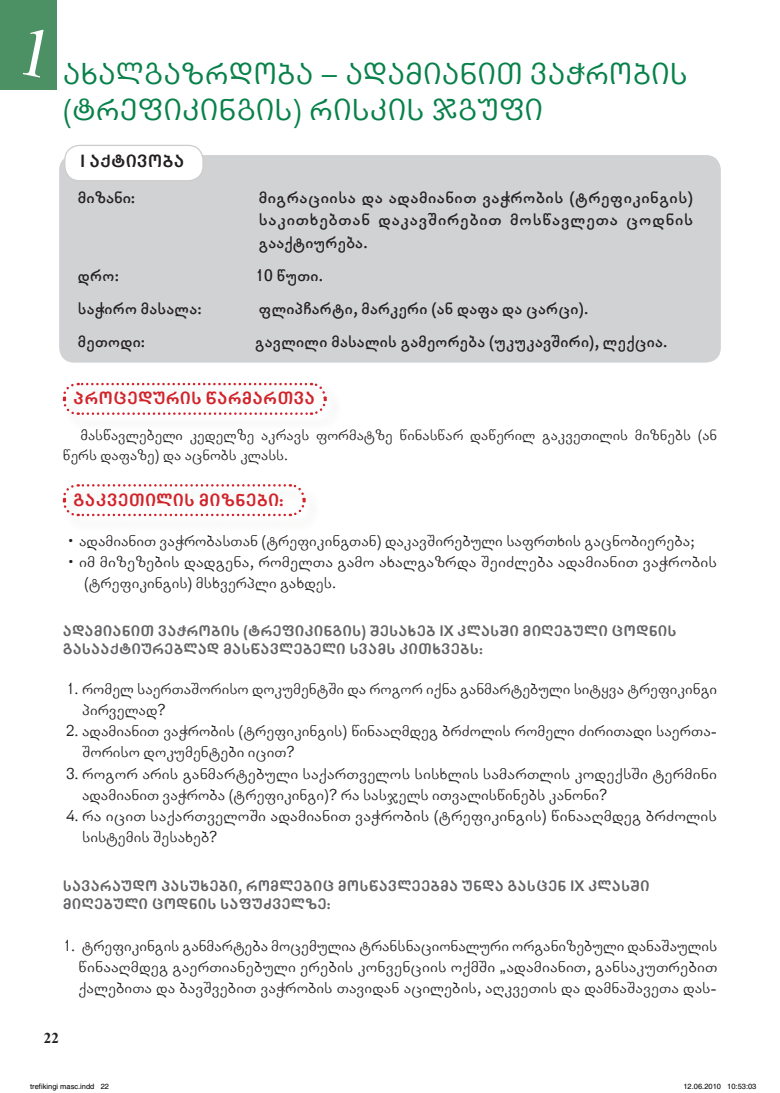
<style>
.page{position:relative;width:780px;height:1093px;background:#fff}
.page>*{position:absolute;margin:0;border:0;box-sizing:border-box;transform-origin:0 0}
.t1{font:30px/36px "Kolhety New";color:#078149}
.t2{font:700 17.5px "Kolhety New";color:#d1232a}
.t3{font:700 17.5px "Kolhety New";color:#231f20}
.t4{font:16.88px/22.5px "Kolhety Normal New Bold";color:#231f20;text-align:justify}
.t5{font:15.62px/21.2px "Kolhety Normal New";color:#231f20}
.t6{font:700 15px/18px "Kolhety New";color:#636366}
.t7{font:15px/20px "Kolhety Normal New";color:#231f20}
.t8{font:700 15px "Times New Roman";color:#231f20}
.t9{font:7.5px "Helvetica";color:#000}
</style>
<div class="page">
<div style="left:59px;top:155px;width:661px;height:207px;background:#d1d2d4;border-radius:15px"></div>
<div style="left:65px;top:145px;width:138px;height:36px;background:#fff;border-radius:15px"></div>
<div style="left:64px;top:145px;width:140px;height:36px;border:1px solid #ceccca;border-radius:15px"></div>
<div style="left:0;top:0;width:56px;height:89px;background:#4c9163"></div>
<img style="left:82px;top:429px;width:222px;height:1px">
<svg style="left:62px;top:382px;width:265px;height:33px"></svg>
<svg style="left:62px;top:484px;width:244px;height:33px"></svg>
<h1 class="t1" style="left:63px;top:59px;width:626px">AXALGAZRDOBA – ADAMIANIT VAWROBIS (TREFIKINGIS) RISKIS JGUFI</h1>
<p class="t3" style="left:80px;top:152px;width:106px">I AQTIVOBA</p>
<p class="t4" style="left:78px;top:187px;width:59px">MIZANI:</p>
<p class="t4" style="left:259px;top:187px;width:436px">MIGRACIISA DA ADAMIANIT VAWROBIS (TREFIKINGIS)<br>SAKITXEBTAN DAKAVSIREBIT MOSWAVLETA CODNIS GAAQTIUREBA.</p>
<p class="t4" style="left:78px;top:265px;width:43px">DRO:</p>
<p class="t4" style="left:255px;top:265px;width:69px">10 WUTI.</p>
<p class="t4" style="left:78px;top:298px;width:125px">SAWIRO MASALA:</p>
<p class="t4" style="left:259px;top:298px;width:331px">FLIPCARTI, MARKERI (AN DAFA DA CARCI).</p>
<p class="t4" style="left:78px;top:331px;width:69px">METODI:</p>
<p class="t4" style="left:255px;top:331px;width:414px">GAVLILI MASALIS GAMEOREBA (UKUKAVSIRI), LEQCIA.</p>
<p class="t2" style="left:73px;top:389px;width:243px">PROCEDURIS WARMARTVA</p>
<p class="t7" style="left:63px;top:426px;width:656px;text-indent:18px">MASWAVLEBELI KEDELZE AKRAVS FORMATZE WINASWAR DAWERIL GAKVETILIS MIZNEBS (AN<br>WERS DAFAZE) DA ACNOBS KLASS.</p>
<p class="t2" style="left:73px;top:492px;width:212px">GAKVETILIS MIZNEBI:</p>
<p class="t5" style="left:66px;top:531px;width:629px">• ADAMIANIT VAWROBASTAN (TREFIKINGTAN) DAKAVSIREBULI SAFRTXIS GACNOBIEREBA;</p>
<p class="t5" style="left:84px;top:552px;width:634px;text-indent:-18px">• IM MIZEZEBIS DADGENA, ROMELTA GAMO AXALGAZRDA SEIZLEBA ADAMIANIT VAWROBIS (TREFIKINGIS) MSXVERPLI GAXDES.</p>
<p class="t6" style="left:63px;top:623px;width:615px">ADAMIANIT VAWROBIS (TREFIKINGIS) SESAXEB IX KLASSI MIREBULI CODNIS<br>GASAAQTIUREBLAD MASWAVLEBELI SVAMS KITXVEBS:</p>
<p class="t5" style="left:82px;top:679px;width:636px;text-indent:-16px">1. ROMEL SAERTASORISO DOKUMENTSI DA ROGOR IQNA GANMARTEBULI SITYVA TREFIKINGI<br>PIRVELAD?</p>
<p class="t5" style="left:82px;top:721px;width:636px;text-indent:-16px">2. ADAMIANIT VAWROBIS (TREFIKINGIS) WINAARMDEG BRZOLIS ROMELI ZIRITADI SAERTA-<br>SORISO DOKUMENTEBI ICIT?</p>
<p class="t5" style="left:82px;top:764px;width:636px;text-indent:-16px">3. ROGOR ARIS GANMARTEBULI SAQARTVELOS SISXLIS SAMARTLIS KODEQSSI TERMINI<br>ADAMIANIT VAWROBA (TREFIKINGI)? RA SASJELS ITVALISWINEBS KANONI?</p>
<p class="t5" style="left:82px;top:806px;width:636px;text-indent:-16px">4. RA ICIT SAQARTVELOSI ADAMIANIT VAWROBIS (TREFIKINGIS) WINAARMDEG BRZOLIS<br>SISTEMIS SESAXEB?</p>
<p class="t6" style="left:63px;top:878px;width:588px">SAVARAUDO PASUXEBI, ROMLEBIC MOSWAVLEEBMA UNDA GASCEN IX KLASSI<br>MIREBULI CODNIS SAFUZVELZE:</p>
<p class="t5" style="left:79px;top:936px;width:640px;text-align:justify;text-indent:-16px">1. TREFIKINGIS GANMARTEBA MOCEMULIA TRANSNACIONALURI ORGANIZEBULI DANASAULIS WINAARMDEG GAERTIANEBULI EREBIS KONVENCIIS OQMSI `ADAMIANIT, GANSAKUTREBIT QALEBITA DA BAVSVEBIT VAWROBIS TAVIDAN ACILEBIS, ARKVETIS DA DAMNASAVETA DAS-</p>
<p class="t8" style="left:44px;top:1027px;width:16px">22</p>
<p class="t9" style="left:30px;top:1082px;width:80px">trefikingi masc.indd 22</p>
<p class="t9" style="left:683px;top:1082px;width:74px">12.06.2010 10:53:03</p>
</div>
